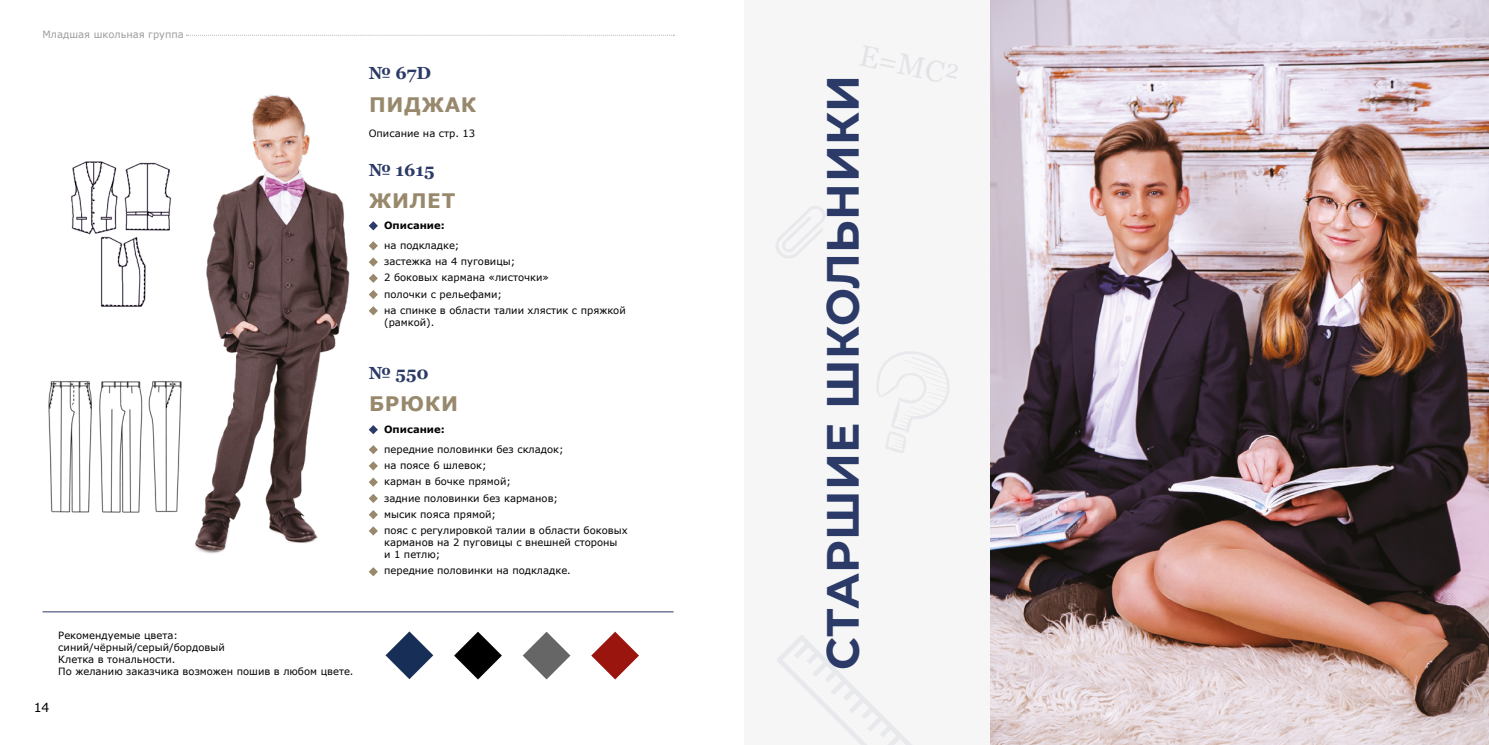
<style>
.page{position:relative;width:1489px;height:745px;background:#fff}
.page>*{position:absolute;margin:0;border:0;box-sizing:border-box;transform-origin:0 0}
.t1{font:700 45px "Montserrat";letter-spacing:.01em;color:#2b3a67}
.t2{font:700 20px "Verdana";letter-spacing:.035em;color:#98896d}
.t3{font:700 17.5px "Georgia";color:#2b3a67}
.t4{font:12.5px "Verdana";color:#000}
.t5{font:10px/16.2px "Verdana";color:#000}
.t6{font:10px "Verdana";color:#9d9d9c}
.t7{font:700 10px "Verdana";color:#000}
</style>
<div class="page">
<svg style="left:186px;top:35px;width:488px;height:1px"></svg>
<svg style="left:385px;top:631px;width:48px;height:47px"></svg>
<svg style="left:454px;top:631px;width:48px;height:48px"></svg>
<svg style="left:522px;top:631px;width:48px;height:48px"></svg>
<svg style="left:591px;top:631px;width:48px;height:48px"></svg>
<hr style="left:43px;top:611px;width:630px;height:1px;background:#2b3a67">
<svg style="left:369px;top:445px;width:9px;height:9px"></svg>
<svg style="left:369px;top:241px;width:9px;height:9px"></svg>
<svg style="left:369px;top:425px;width:9px;height:9px"></svg>
<svg style="left:369px;top:221px;width:9px;height:9px"></svg>
<svg style="left:369px;top:461px;width:9px;height:9px"></svg>
<svg style="left:369px;top:257px;width:9px;height:9px"></svg>
<svg style="left:369px;top:477px;width:9px;height:9px"></svg>
<svg style="left:369px;top:273px;width:9px;height:10px"></svg>
<svg style="left:369px;top:494px;width:9px;height:8px"></svg>
<svg style="left:369px;top:290px;width:9px;height:9px"></svg>
<svg style="left:369px;top:510px;width:9px;height:9px"></svg>
<svg style="left:369px;top:306px;width:9px;height:9px"></svg>
<svg style="left:369px;top:526px;width:9px;height:9px"></svg>
<svg style="left:369px;top:567px;width:9px;height:9px"></svg>
<img style="left:195px;top:94px;width:155px;height:460px">
<img style="left:48px;top:381px;width:134px;height:132px">
<img style="left:71px;top:161px;width:101px;height:146px">
<div style="left:744px;top:0;width:458px;height:744px;background:#f6f6f6"></div>
<img style="left:990px;top:0;width:498px;height:744px">
<svg style="left:776px;top:206px;width:49px;height:52px"></svg>
<svg style="left:877px;top:351px;width:72px;height:102px"></svg>
<svg style="left:777px;top:635px;width:134px;height:109px"></svg>
<p class="t6" style="left:43px;top:27px;width:143px">Младшая школьная группа</p>
<h3 class="t3" style="left:369px;top:62px;width:64px">№ 67D</h3>
<h2 class="t2" style="left:369px;top:90px;width:109px">ПИДЖАК</h2>
<p class="t5" style="left:369px;top:125px;width:108px">Описание на стр. 13</p>
<h3 class="t3" style="left:369px;top:158px;width:67px">№ 1615</h3>
<h2 class="t2" style="left:369px;top:186px;width:88px">ЖИЛЕТ</h2>
<p class="t7" style="left:384px;top:218px;width:62px">Описание:</p>
<p class="t5" style="left:384px;top:237px;width:243px">на подкладке;<br>застежка на 4 пуговицы;<br>2 боковых кармана «листочки»<br>полочки с рельефами;<br>на спинке в области талии хлястик с пряжкой</p>
<p class="t5" style="left:384px;top:314px;width:52px">(рамкой).</p>
<h3 class="t3" style="left:369px;top:361px;width:62px">№ 550</h3>
<h2 class="t2" style="left:369px;top:389px;width:90px">БРЮКИ</h2>
<p class="t7" style="left:384px;top:422px;width:62px">Описание:</p>
<p class="t5" style="left:384px;top:440px;width:245px">передние половинки без складок;<br>на поясе 6 шлевок;<br>карман в бочке прямой;<br>задние половинки без карманов;<br>мысик пояса прямой;<br>пояс с регулировкой талии в области боковых</p>
<p class="t5" style="left:384px;top:536px;width:235px;line-height:12px">карманов на 2 пуговицы с внешней стороны и 1 петлю;</p>
<p class="t5" style="left:384px;top:562px;width:188px">передние половинки на подкладке.</p>
<p class="t5" style="left:58px;top:629px;width:297px;line-height:12px">Рекомендуемые цвета:<br>синий/чёрный/серый/бордовый<br>Клетка в тональности.<br>По желанию заказчика возможен пошив в любом цвете.</p>
<p class="t4" style="left:34px;top:698px;width:17px">14</p>
<h1 class="t1" style="left:810px;top:669px;width:595px;rotate:-90deg">СТАРШИЕ ШКОЛЬНИКИ</h1>
</div>
